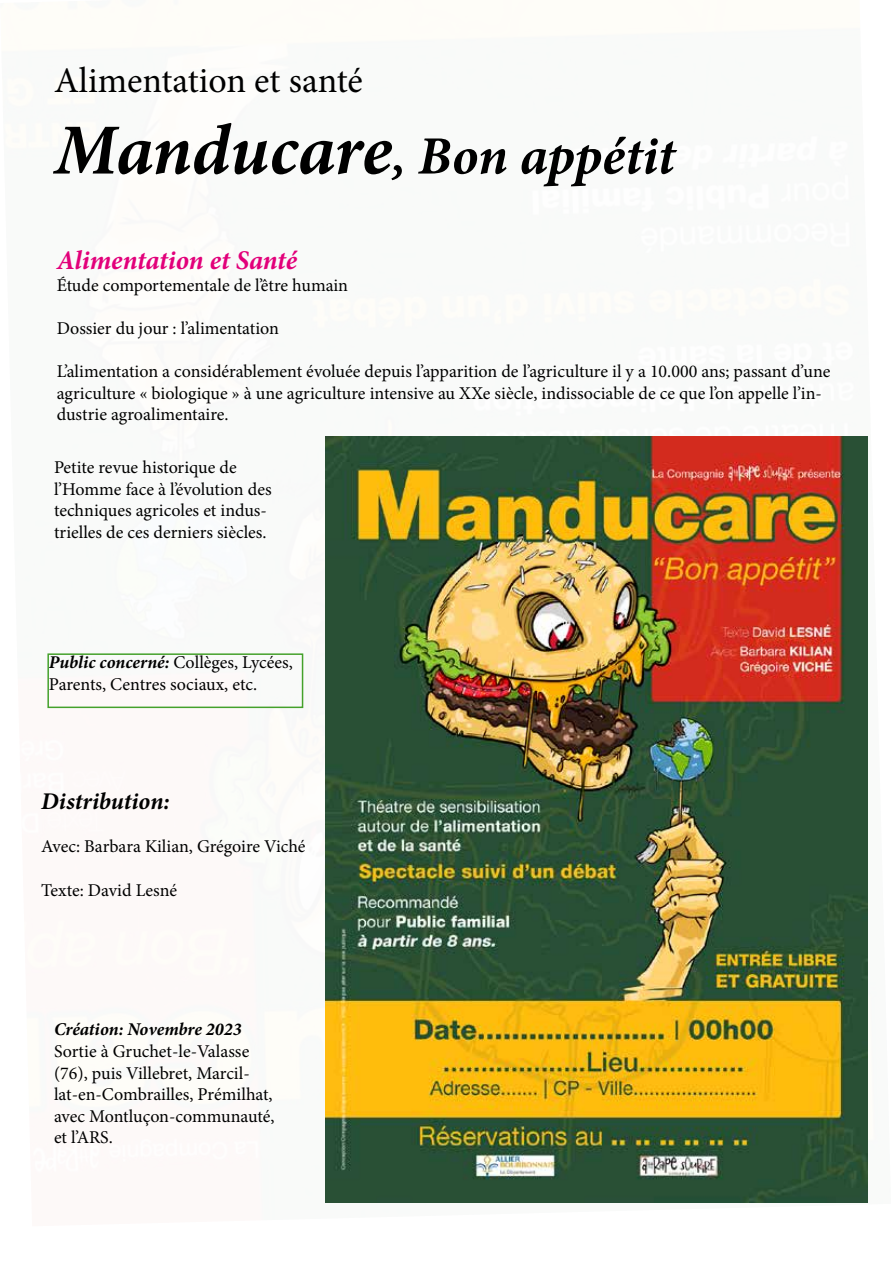
<style>
.page{position:relative;width:893px;height:1263px;background:#fff}
.page>*{position:absolute;margin:0;border:0;box-sizing:border-box;transform-origin:0 0}
.t1{font:italic 700 54px "Minion Pro";color:#000}
.t2{font:36px "Minion Pro";color:#000}
.t3{font:italic 700 27px "Minion Pro";letter-spacing:-.005em;color:#e2007a}
.t4{font:italic 700 24px "Minion Pro";color:#000}
.t5{font:18px/21.6px "Minion Pro";color:#000}
.t6{font:italic 700 18px "Minion Pro";letter-spacing:-.005em;color:#000}
.s1{font-size:72px}
.s2{font-weight:700;font-style:italic}
</style>
<div class="page">
<img style="left:326px;top:437px;width:541px;height:766px">
<div style="left:47px;top:653px;width:256px;height:55px;border:2px solid #44a12b"></div>
<h2 class="t2" style="left:54px;top:57px;width:310px">Alimentation et santé</h2>
<h1 class="t1" style="left:54px;top:118px;width:622px"><span class="s1">Manducare</span>, Bon appétit</h1>
<h3 class="t3" style="left:57px;top:241px;width:242px">Alimentation et Santé</h3>
<p class="t5" style="left:57px;top:274px;width:293px">Étude comportementale de l’être humain</p>
<p class="t5" style="left:57px;top:317px;width:224px">Dossier du jour : l’alimentation</p>
<p class="t5" style="left:57px;top:361px;width:775px">L’alimentation a considérablement évoluée depuis l’apparition de l’agriculture il y a 10.000 ans; passant d’une agriculture « biologique » à une agriculture intensive au XXe siècle, indissociable de ce que l’on appelle l’in&shy;dustrie agroalimentaire.</p>
<p class="t5" style="left:54px;top:457px;width:219px">Petite revue historique de l’Homme face à l’évolution des techniques agricoles et indus&shy;trielles de ces derniers siècles.</p>
<p class="t5" style="left:49px;top:651px;width:246px"><span class="s2">Public concerné:</span> Collèges, Lycées,<br>Parents, Centres sociaux, etc.</p>
<h3 class="t4" style="left:41px;top:784px;width:130px">Distribution:</h3>
<p class="t5" style="left:41px;top:836px;width:266px">Avec: Barbara Kilian, Grégoire Viché</p>
<p class="t5" style="left:41px;top:879px;width:137px">Texte: David Lesné</p>
<p class="t6" style="left:54px;top:1017px;width:189px">Création: Novembre 2023</p>
<p class="t5" style="left:54px;top:1040px;width:222px">Sortie à Gruchet-le-Valasse (76), puis Villebret, Marcil&shy;lat-en-Combrailles, Prémilhat, avec Montluçon-communauté, et l’ARS.</p>
</div>
